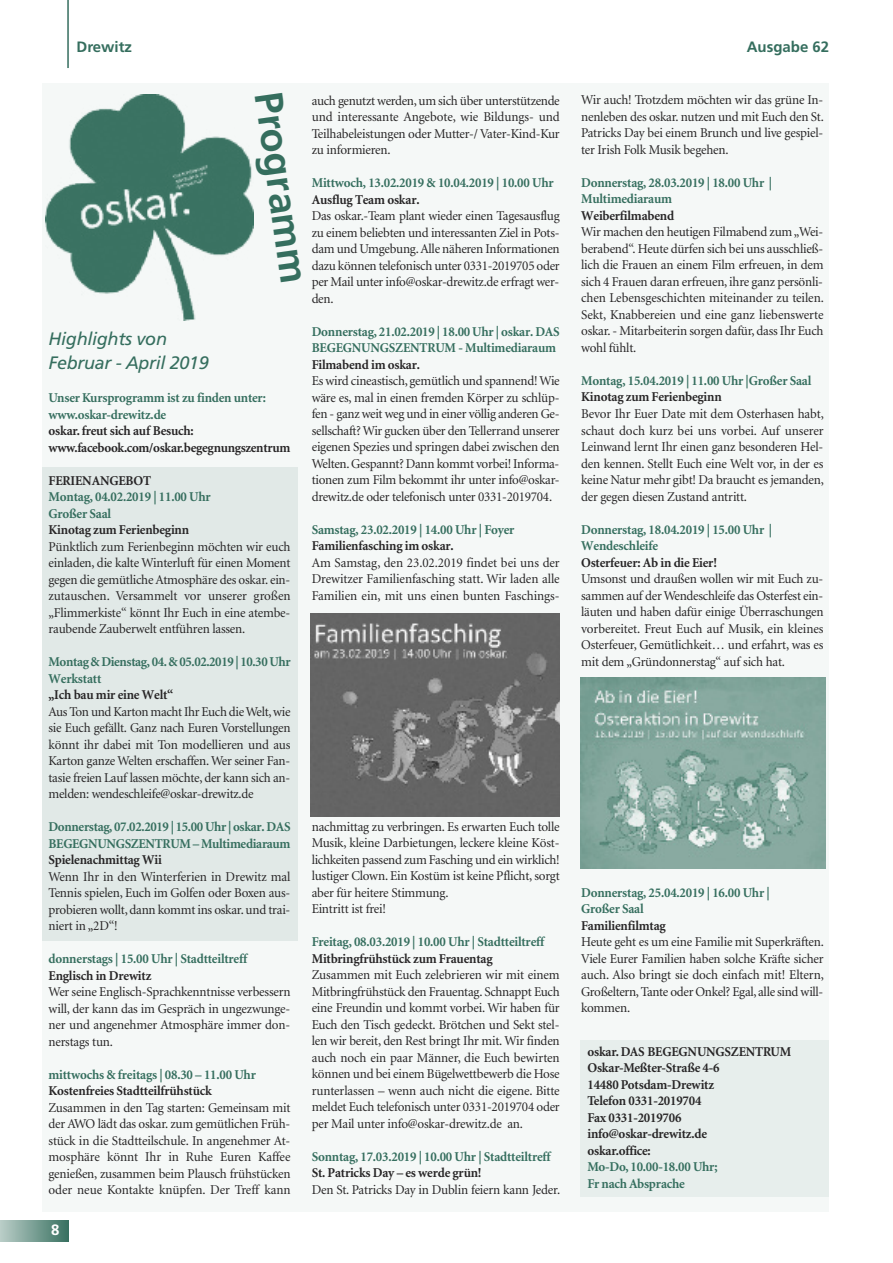
<style>
.page{position:relative;width:893px;height:1263px;background:#fff}
.page>*{position:absolute;margin:0;border:0;box-sizing:border-box;transform-origin:0 0}
.t1{font:700 39.6px "Frutiger";color:#356e5e}
.t2{font:italic 18px/24px "Frutiger";letter-spacing:-.02em;color:#356e5e}
.t3{font:700 15px "Frutiger";color:#356e5e}
.t4{font:700 15px "Frutiger";color:#fff}
.t5{font:13.5px/16.5px "Minion";letter-spacing:-.015em;color:#272526;text-align:justify}
.t6{font:700 13.5px/16.5px "Minion";letter-spacing:-.015em;color:#356e5e}
.t7{font:700 13.5px/16.5px "Minion";letter-spacing:-.015em;color:#272526}
</style>
<div class="page">
<div style="left:43px;top:84px;width:786px;height:1128px;background:#f5f8f7"></div>
<div style="left:43px;top:467px;width:255px;height:474px;background:#e1e9e7"></div>
<hr style="left:67px;top:0;width:2px;height:68px;background:#356e5e">
<div style="left:0;top:1220px;width:68px;height:22px;background:linear-gradient(to right,#bacec8,#3b7363)"></div>
<div style="left:581px;top:1040px;width:248px;height:157px;background:#e7eeec"></div>
<img style="left:46px;top:95px;width:207px;height:226px">
<img style="left:581px;top:678px;width:244px;height:190px">
<img style="left:311px;top:613px;width:249px;height:203px">
<p class="t3" style="left:77px;top:40px;width:57px">Drewitz</p>
<p class="t3" style="left:747px;top:40px;width:84px">Ausgabe 62</p>
<h1 class="t1" style="left:284px;top:90px;width:194px;rotate:82deg">Programm</h1>
<h2 class="t2" style="left:49px;top:328px;width:162px">Highlights von<br>Februar - April 2019</h2>
<p class="t6" style="left:49px;top:391px;width:219px">Unser Kursprogramm ist zu finden unter: www.oskar-drewitz.de</p>
<p class="t7" style="left:49px;top:424px;width:244px">oskar. freut sich auf Besuch: www.facebook.com/oskar.begegnungszentrum</p>
<p class="t7" style="left:49px;top:473px;width:104px">FERIENANGEBOT</p>
<p class="t6" style="left:49px;top:490px;width:164px">Montag, 04.02.2019 | 11.00 Uhr<br>Großer Saal</p>
<p class="t7" style="left:49px;top:523px;width:142px">Kinotag zum Ferienbeginn</p>
<p class="t5" style="left:49px;top:539px;width:244px">Pünktlich zum Ferienbeginn möchten wir euch einladen, die kalte Winterluft für einen Moment gegen die gemütliche Atmosphäre des oskar. ein&shy;zutauschen. Versammelt vor unserer großen „Flimmerkiste“ könnt Ihr Euch in eine atembe&shy;raubende Zauberwelt entführen lassen.</p>
<p class="t6" style="left:49px;top:655px;width:244px">Montag&amp;Dienstag,04.&amp;05.02.2019|10.30Uhr<br>Werkstatt</p>
<p class="t7" style="left:49px;top:688px;width:126px">„Ich bau mir eine Welt“</p>
<p class="t5" style="left:49px;top:704px;width:244px">Aus Ton und Karton macht Ihr Euch die Welt,wie sie Euch gefällt. Ganz nach Euren Vorstellungen könnt ihr dabei mit Ton modellieren und aus Karton ganze Welten erschaffen. Wer seiner Fan&shy;tasie freien Lauf lassen möchte, der kann sich an&shy;melden: wendeschleife@oskar-drewitz.de</p>
<p class="t6" style="left:49px;top:820px;width:244px">Donnerstag, 07.02.2019 | 15.00 Uhr|oskar. DAS<br>BEGEGNUNGSZENTRUM – Multimediaraum</p>
<p class="t7" style="left:49px;top:853px;width:115px">Spielenachmittag Wii</p>
<p class="t5" style="left:49px;top:869px;width:244px">Wenn Ihr in den Winterferien in Drewitz mal Tennis spielen, Euch im Golfen oder Boxen aus&shy;probieren wollt,dann kommt ins oskar.und trai&shy;niert in „2D“!</p>
<p class="t6" style="left:49px;top:952px;width:200px">donnerstags | 15.00 Uhr | Stadtteiltreff</p>
<p class="t7" style="left:49px;top:968px;width:104px">Englisch in Drewitz</p>
<p class="t5" style="left:49px;top:985px;width:244px">Wer seine Englisch-Sprachkenntnisse verbessern will, der kann das im Gespräch in ungezwunge&shy;ner und angenehmer Atmosphäre immer don&shy;nerstags tun.</p>
<p class="t6" style="left:49px;top:1067px;width:209px">mittwochs &amp; freitags | 08.30 – 11.00 Uhr</p>
<p class="t7" style="left:49px;top:1084px;width:165px">Kostenfreies Stadtteilfrühstück</p>
<p class="t5" style="left:49px;top:1100px;width:244px">Zusammen in den Tag starten: Gemeinsam mit der AWO lädt das oskar. zum gemütlichen Früh&shy;stück in die Stadtteilschule. In angenehmer At&shy;mosphäre könnt Ihr in Ruhe Euren Kaffee genießen, zusammen beim Plausch frühstücken oder neue Kontakte knüpfen. Der Treff kann</p>
<p class="t5" style="left:312px;top:93px;width:250px">auch genutzt werden,um sich über unterstützende und interessante Angebote, wie Bildungs- und Teilhabeleistungen oder Mutter-/ Vater-Kind-Kur zu informieren.</p>
<p class="t6" style="left:312px;top:176px;width:243px">Mittwoch, 13.02.2019 &amp; 10.04.2019 | 10.00 Uhr</p>
<p class="t7" style="left:312px;top:192px;width:109px">Ausflug Team oskar.</p>
<p class="t5" style="left:312px;top:209px;width:250px">Das oskar.-Team plant wieder einen Tagesausflug zu einem beliebten und interessanten Ziel in Pots&shy;dam und Umgebung.Alle näheren Informationen dazu können telefonisch unter 0331-2019705 oder per Mail unter info@oskar-drewitz.de erfragt wer&shy;den.</p>
<p class="t6" style="left:312px;top:324px;width:250px">Donnerstag, 21.02.2019 | 18.00 Uhr | oskar. DAS<br>BEGEGNUNGSZENTRUM - Multimediaraum</p>
<p class="t7" style="left:312px;top:357px;width:110px">Filmabend im oskar.</p>
<p class="t5" style="left:312px;top:374px;width:250px">Es wird cineastisch, gemütlich und spannend! Wie wäre es, mal in einen fremden Körper zu schlüp&shy;fen - ganz weit weg und in einer völlig anderen Ge&shy;sellschaft? Wir gucken über den Tellerrand unserer eigenen Spezies und springen dabei zwischen den Welten.Gespannt? Dann kommt vorbei! Informa&shy;tionen zum Film bekommt ihr unter info@oskar&shy;drewitz.de oder telefonisch unter 0331-2019704.</p>
<p class="t6" style="left:312px;top:522px;width:204px">Samstag, 23.02.2019 | 14.00 Uhr | Foyer</p>
<p class="t7" style="left:312px;top:539px;width:144px">Familienfasching im oskar.</p>
<p class="t5" style="left:312px;top:555px;width:250px">Am Samstag, den 23.02.2019 findet bei uns der Drewitzer Familienfasching statt. Wir laden alle Familien ein, mit uns einen bunten Faschings-</p>
<p class="t5" style="left:312px;top:819px;width:250px;text-align:left">nachmittag zu verbringen. Es erwarten Euch tolle Musik, kleine Darbietungen, leckere kleine Köst&shy;lichkeiten passend zum Fasching und ein wirklich! lustiger Clown. Ein Kostüm ist keine Pflicht, sorgt aber für heitere Stimmung.<br>Eintritt ist frei!</p>
<p class="t6" style="left:312px;top:935px;width:234px">Freitag, 08.03.2019 | 10.00 Uhr | Stadtteiltreff</p>
<p class="t7" style="left:312px;top:951px;width:182px">Mitbringfrühstück zum Frauentag</p>
<p class="t5" style="left:312px;top:968px;width:250px">Zusammen mit Euch zelebrieren wir mit einem Mitbringfrühstück den Frauentag. Schnappt Euch eine Freundin und kommt vorbei. Wir haben für Euch den Tisch gedeckt. Brötchen und Sekt stel&shy;len wir bereit, den Rest bringt Ihr mit. Wir finden auch noch ein paar Männer, die Euch bewirten können und bei einem Bügelwettbewerb die Hose runterlassen – wenn auch nicht die eigene. Bitte meldet Euch telefonisch unter 0331-2019704 oder per Mail unter info@oskar-drewitz.de an.</p>
<p class="t6" style="left:312px;top:1149px;width:241px">Sonntag, 17.03.2019 | 10.00 Uhr | Stadtteiltreff</p>
<p class="t7" style="left:312px;top:1166px;width:171px">St. Patricks Day – es werde grün!</p>
<p class="t5" style="left:312px;top:1182px;width:250px">Den St. Patricks Day in Dublin feiern kann Jeder.</p>
<p class="t4" style="left:51px;top:1224px;width:10px">8</p>
<p class="t5" style="left:581px;top:93px;width:244px">Wir auch! Trotzdem möchten wir das grüne In&shy;nenleben des oskar. nutzen und mit Euch den St.<br>Patricks Day bei einem Brunch und live gespiel&shy;ter Irish Folk Musik begehen.</p>
<p class="t6" style="left:581px;top:175px;width:193px">Donnerstag, 28.03.2019 | 18.00 Uhr |<br>Multimediaraum</p>
<p class="t7" style="left:581px;top:208px;width:95px">Weiberfilmabend</p>
<p class="t5" style="left:581px;top:225px;width:244px">Wir machen den heutigen Filmabend zum„Wei&shy;berabend“. Heute dürfen sich bei uns ausschließ&shy;lich die Frauen an einem Film erfreuen, in dem sich 4 Frauen daran erfreuen, ihre ganz persönli&shy;chen Lebensgeschichten miteinander zu teilen.<br>Sekt, Knabbereien und eine ganz liebenswerte oskar.- Mitarbeiterin sorgen dafür, dass Ihr Euch wohl fühlt.</p>
<p class="t6" style="left:581px;top:373px;width:232px">Montag, 15.04.2019 | 11.00 Uhr |Großer Saal</p>
<p class="t7" style="left:581px;top:390px;width:142px">Kinotag zum Ferienbeginn</p>
<p class="t5" style="left:581px;top:406px;width:244px">Bevor Ihr Euer Date mit dem Osterhasen habt, schaut doch kurz bei uns vorbei. Auf unserer Leinwand lernt Ihr einen ganz besonderen Hel&shy;den kennen. Stellt Euch eine Welt vor, in der es keine Natur mehr gibt! Da braucht es jemanden, der gegen diesen Zustand antritt.</p>
<p class="t6" style="left:581px;top:522px;width:193px">Donnerstag, 18.04.2019 | 15.00 Uhr |<br>Wendeschleife</p>
<p class="t7" style="left:581px;top:555px;width:137px">Osterfeuer: Ab in die Eier!</p>
<p class="t5" style="left:581px;top:571px;width:244px">Umsonst und draußen wollen wir mit Euch zu&shy;sammen auf der Wendeschleife das Osterfest ein&shy;läuten und haben dafür einige Überraschungen vorbereitet. Freut Euch auf Musik, ein kleines Osterfeuer, Gemütlichkeit… und erfahrt, was es mit dem „Gründonnerstag“ auf sich hat.</p>
<p class="t6" style="left:581px;top:885px;width:190px">Donnerstag, 25.04.2019 | 16.00 Uhr |<br>Großer Saal</p>
<p class="t7" style="left:581px;top:918px;width:86px">Familienfilmtag</p>
<p class="t5" style="left:581px;top:934px;width:244px">Heute geht es um eine Familie mit Superkräften.<br>Viele Eurer Familien haben solche Kräfte sicher auch. Also bringt sie doch einfach mit! Eltern, Großeltern,Tante oder Onkel? Egal, alle sind will&shy;kommen.</p>
<p class="t7" style="left:587px;top:1044px;width:205px">oskar. DAS BEGEGNUNGSZENTRUM<br>Oskar-Meßter-Straße 4-6<br>14480 Potsdam-Drewitz<br>Telefon 0331-2019704<br>Fax 0331-2019706 info@oskar-drewitz.de<br>oskar.office:</p>
<p class="t6" style="left:587px;top:1160px;width:132px">Mo-Do, 10.00-18.00 Uhr;<br>Fr nach Absprache</p>
</div>
